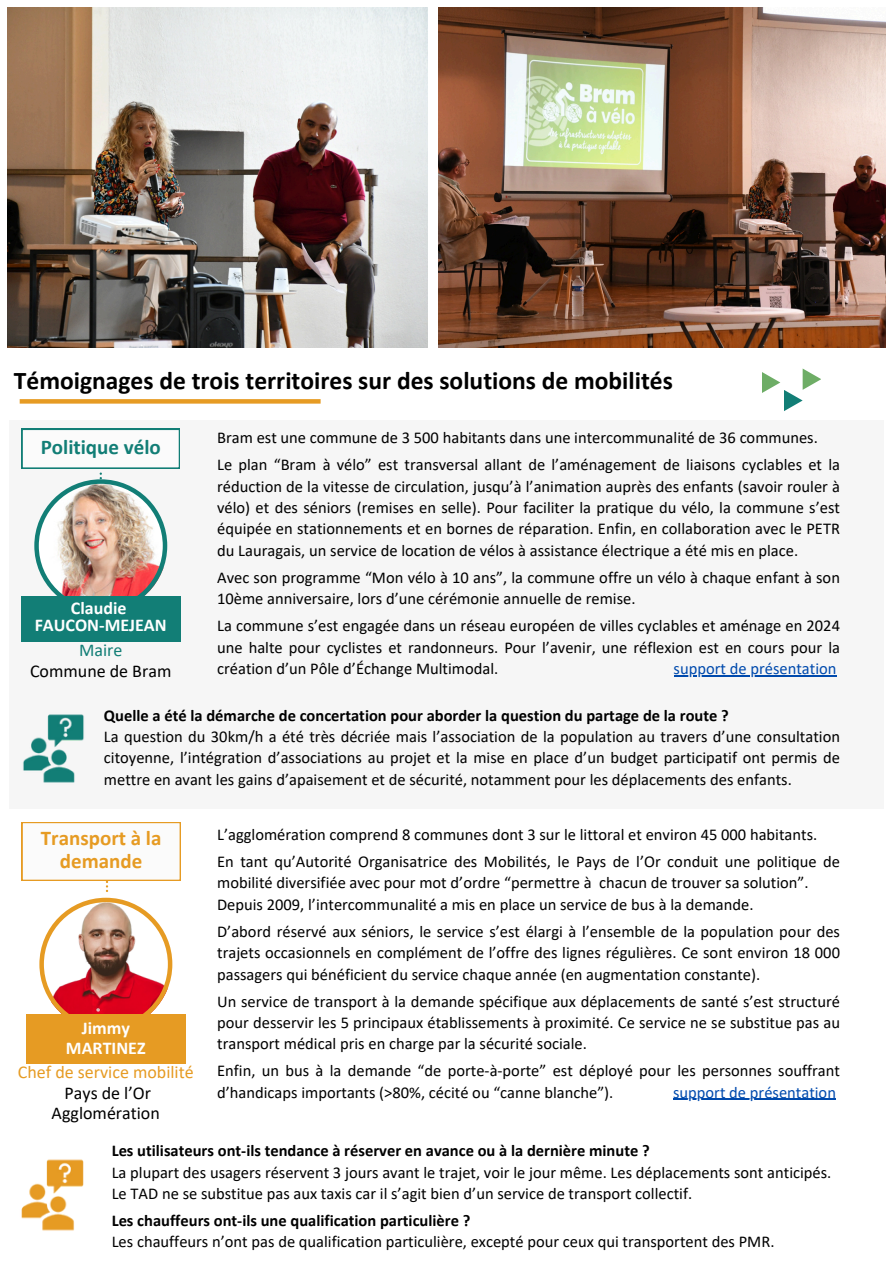
<style>
.page{position:relative;width:894px;height:1264px;background:#fff}
.page>*{position:absolute;margin:0;border:0;box-sizing:border-box;transform-origin:0 0}
.t1{font:700 25.5px "Calibri";color:#000}
.t2{font:700 21px/23.7px "Calibri";color:#e69b23;text-align:center}
.t3{font:700 21px "Calibri";color:#127e76}
.t4{font:18px/20.2px "Calibri";color:#000;text-align:center}
.t5{font:700 18px/20.2px "Calibri";color:#fff;text-align:center}
.t6{font:18px "Calibri";color:#e69b23}
.t7{font:18px "Calibri";color:#127e76}
.t8{font:16.5px/21.3px "Calibri";color:#000;text-align:justify}
.t9{font:700 16.5px "Calibri";color:#000}
.t10{font:16.5px "Calibri";color:#004aad}
</style>
<div class="page">
<svg style="left:20px;top:399px;width:300px;height:4px"></svg>
<div style="left:10px;top:420px;width:873px;height:388px;background:#f6f6f6"></div>
<div style="left:26px;top:1014px;width:160px;height:49px;background:#e69b23"></div>
<div style="left:21px;top:596px;width:160px;height:45px;background:#127e76"></div>
<svg style="left:22px;top:822px;width:158px;height:192px"></svg>
<img style="left:22px;top:429px;width:157px;height:167px">
<hr style="left:673px;top:675px;width:163px;height:1px;background:#004aad">
<hr style="left:673px;top:1098px;width:162px;height:1px;background:#004aad">
<img style="left:7px;top:8px;width:420px;height:339px">
<img style="left:438px;top:8px;width:447px;height:339px">
<svg style="left:762px;top:368px;width:59px;height:43px"></svg>
<img style="left:23px;top:714px;width:61px;height:69px">
<img style="left:21px;top:1159px;width:63px;height:72px">
<p class="t1" style="left:14px;top:369px;width:660px">Témoignages de trois territoires sur des solutions de mobilités</p>
<p class="t3" style="left:41px;top:438px;width:121px">Politique vélo</p>
<p class="t5" style="left:35px;top:601px;width:133px;line-height:16.8px">Claudie<br>FAUCON-MEJEAN</p>
<p class="t7" style="left:79px;top:642px;width:45px">Maire</p>
<p class="t4" style="left:30px;top:662px;width:143px">Commune de Bram</p>
<h2 class="t8" style="left:217px;top:428px;width:602px">Bram est une commune de 3 500 habitants dans une intercommunalité de 36 communes.</h2>
<p class="t8" style="left:217px;top:455px;width:624px">Le plan “Bram à vélo” est transversal allant de l’aménagement de liaisons cyclables et la réduction de la vitesse de circulation, jusqu’à l’animation auprès des enfants (savoir rouler à vélo) et des séniors (remises en selle). Pour faciliter la pratique du vélo, la commune s’est équipée en stationnements et en bornes de réparation. Enfin, en collaboration avec le PETR du Lauragais, un service de location de vélos à assistance électrique a été mis en place.</p>
<h3 class="t8" style="left:217px;top:568px;width:624px">Avec son programme “Mon vélo à 10 ans”, la commune offre un vélo à chaque enfant à son<br>10ème anniversaire, lors d’une cérémonie annuelle de remise.</h3>
<p class="t8" style="left:217px;top:616px;width:624px">La commune s’est engagée dans un réseau européen de villes cyclables et aménage en 2024 une halte pour cyclistes et randonneurs. Pour l’avenir, une réflexion est en cours pour la création d’un Pôle d’Échange Multimodal.</p>
<p class="t10" style="left:673px;top:661px;width:164px">support de présentation</p>
<p class="t9" style="left:104px;top:708px;width:626px">Quelle a été la démarche de concertation pour aborder la question du partage de la route ?</p>
<p class="t8" style="left:104px;top:727px;width:737px">La question du 30km/h a été très décriée mais l’association de la population au travers d’une consultation citoyenne, l’intégration d’associations au projet et la mise en place d’un budget participatif ont permis de mettre en avant les gains d’apaisement et de sécurité, notamment pour les déplacements des enfants.</p>
<p class="t2" style="left:41px;top:827px;width:122px">Transport à la demande</p>
<h1 class="t5" style="left:66px;top:1018px;width:81px">Jimmy<br>MARTINEZ</h1>
<p class="t6" style="left:18px;top:1064px;width:177px">Chef de service mobilité</p>
<p class="t4" style="left:52px;top:1083px;width:110px">Pays de l’Or<br>Agglomération</p>
<p class="t8" style="left:217px;top:825px;width:601px">L’agglomération comprend 8 communes dont 3 sur le littoral et environ 45 000 habitants.</p>
<p class="t8" style="left:217px;top:852px;width:624px">En tant qu’Autorité Organisatrice des Mobilités, le Pays de l’Or conduit une politique de mobilité diversifiée avec pour mot d’ordre “permettre à chacun de trouver sa solution”.</p>
<p class="t8" style="left:217px;top:895px;width:537px">Depuis 2009, l’intercommunalité a mis en place un service de bus à la demande.</p>
<h2 class="t8" style="left:217px;top:922px;width:624px">D’abord réservé aux séniors, le service s’est élargi à l’ensemble de la population pour des trajets occasionnels en complément de l’offre des lignes régulières. Ce sont environ 18 000 passagers qui bénéficient du service chaque année (en augmentation constante).</h2>
<p class="t8" style="left:217px;top:991px;width:624px">Un service de transport à la demande spécifique aux déplacements de santé s’est structuré pour desservir les 5 principaux établissements à proximité. Ce service ne se substitue pas au transport médical pris en charge par la sécurité sociale.</p>
<h3 class="t8" style="left:217px;top:1061px;width:624px">Enfin, un bus à la demande “de porte-à-porte” est déployé pour les personnes souffrant d’handicaps importants (&gt;80%, cécité ou “canne blanche”).</h3>
<p class="t10" style="left:673px;top:1085px;width:164px">support de présentation</p>
<p class="t9" style="left:112px;top:1143px;width:539px">Les utilisateurs ont-ils tendance à réserver en avance ou à la dernière minute ?</p>
<p class="t8" style="left:112px;top:1162px;width:721px">La plupart des usagers réservent 3 jours avant le trajet, voir le jour même. Les déplacements sont anticipés.</p>
<p class="t8" style="left:112px;top:1184px;width:582px">Le TAD ne se substitue pas aux taxis car il s’agit bien d’un service de transport collectif.</p>
<p class="t9" style="left:112px;top:1213px;width:360px">Les chauffeurs ont-ils une qualification particulière ?</p>
<p class="t8" style="left:112px;top:1232px;width:664px">Les chauffeurs n’ont pas de qualification particulière, excepté pour ceux qui transportent des PMR.</p>
</div>
